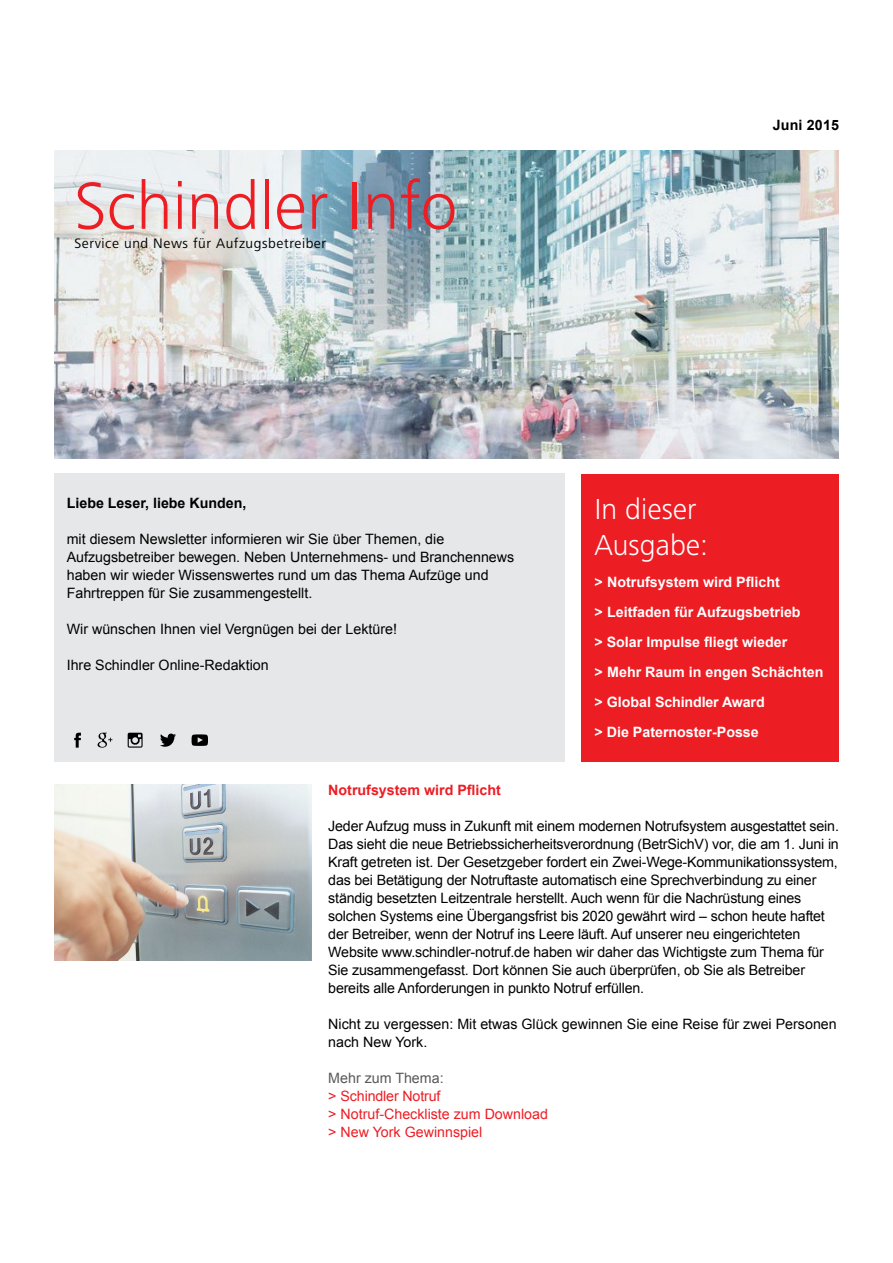
<style>
.page{position:relative;width:893px;height:1263px;background:#fff}
.page>*{position:absolute;margin:0;border:0;box-sizing:border-box;transform-origin:0 0}
.t1{font:300 69px "Frutiger Next LT";color:#ed1d24}
.t2{font:300 30px/36px "Frutiger Next LT";color:#fff}
.t3{font:14.25px/18px "Arial";letter-spacing:-.015em;color:#000}
.t4{font:700 14.25px/30px "Arial";color:#fff}
.t5{font:14.25px/18px "Arial";color:#ed1d24}
.t6{font:14.25px "Frutiger Next LT";letter-spacing:.04em;color:#000}
.t7{font:700 14.25px "Arial";color:#000}
.t8{font:700 14.25px "Arial";color:#ed1d24}
.t9{font:14.25px "Arial";color:#58595b}
</style>
<div class="page">
<img style="left:54px;top:151px;width:785px;height:307px">
<div style="left:54px;top:473px;width:511px;height:288px;background:#e6e7e8"></div>
<div style="left:582px;top:474px;width:257px;height:287px;background:#ed1d24"></div>
<img style="left:54px;top:784px;width:257px;height:176px">
<svg style="left:74px;top:733px;width:7px;height:15px"></svg>
<svg style="left:98px;top:733px;width:14px;height:15px"></svg>
<svg style="left:128px;top:733px;width:15px;height:15px"></svg>
<svg style="left:160px;top:733px;width:16px;height:14px"></svg>
<svg style="left:192px;top:734px;width:16px;height:12px"></svg>
<h1 class="t1" style="left:74px;top:168px;width:385px">Schindler Info</h1>
<p class="t6" style="left:74px;top:235px;width:253px">Service und News für Aufzugsbetreiber</p>
<p class="t7" style="left:773px;top:115px;width:68px">Juni 2015</p>
<p class="t7" style="left:67px;top:493px;width:181px">Liebe Leser, liebe Kunden,</p>
<p class="t3" style="left:67px;top:530px;width:449px">mit diesem Newsletter informieren wir Sie über Themen, die Aufzugsbetreiber bewegen. Neben Unternehmens- und Branchennews haben wir wieder Wissenswertes rund um das Thema Aufzüge und Fahrtreppen für Sie zusammengestellt.</p>
<p class="t3" style="left:67px;top:620px;width:332px">Wir wünschen Ihnen viel Vergnügen bei der Lektüre!</p>
<p class="t3" style="left:67px;top:656px;width:203px">Ihre Schindler Online-Redaktion</p>
<h2 class="t2" style="left:594px;top:491px;width:115px">In dieser<br>Ausgabe:</h2>
<p class="t4" style="left:594px;top:567px;width:230px">&gt; Notrufsystem wird Pflicht<br>&gt; Leitfaden für Aufzugsbetrieb<br>&gt; Solar Impulse fliegt wieder<br>&gt; Mehr Raum in engen Schächten &gt; Global Schindler Award<br>&gt; Die Paternoster-Posse</p>
<p class="t8" style="left:328px;top:780px;width:174px">Notrufsystem wird Pflicht</p>
<p class="t3" style="left:328px;top:817px;width:512px">Jeder Aufzug muss in Zukunft mit einem modernen Notrufsystem ausgestattet sein.<br>Das sieht die neue Betriebssicherheitsverordnung (BetrSichV) vor, die am 1. Juni in Kraft getreten ist. Der Gesetzgeber fordert ein Zwei-Wege-Kommunikationssystem, das bei Betätigung der Notruftaste automatisch eine Sprechverbindung zu einer ständig besetzten Leitzentrale herstellt. Auch wenn für die Nachrüstung eines solchen Systems eine Übergangsfrist bis 2020 gewährt wird – schon heute haftet der Betreiber, wenn der Notruf ins Leere läuft. Auf unserer neu eingerichteten Website www.schindler-notruf.de haben wir daher das Wichtigste zum Thema für Sie zusammengefasst. Dort können Sie auch überprüfen, ob Sie als Betreiber bereits alle Anforderungen in punkto Notruf erfüllen.</p>
<p class="t3" style="left:328px;top:1015px;width:510px">Nicht zu vergessen: Mit etwas Glück gewinnen Sie eine Reise für zwei Personen nach New York.</p>
<p class="t9" style="left:328px;top:1068px;width:117px">Mehr zum Thema:</p>
<p class="t5" style="left:328px;top:1087px;width:221px">&gt; Schindler Notruf<br>&gt; Notruf-Checkliste zum Download &gt; New York Gewinnspiel</p>
</div>
